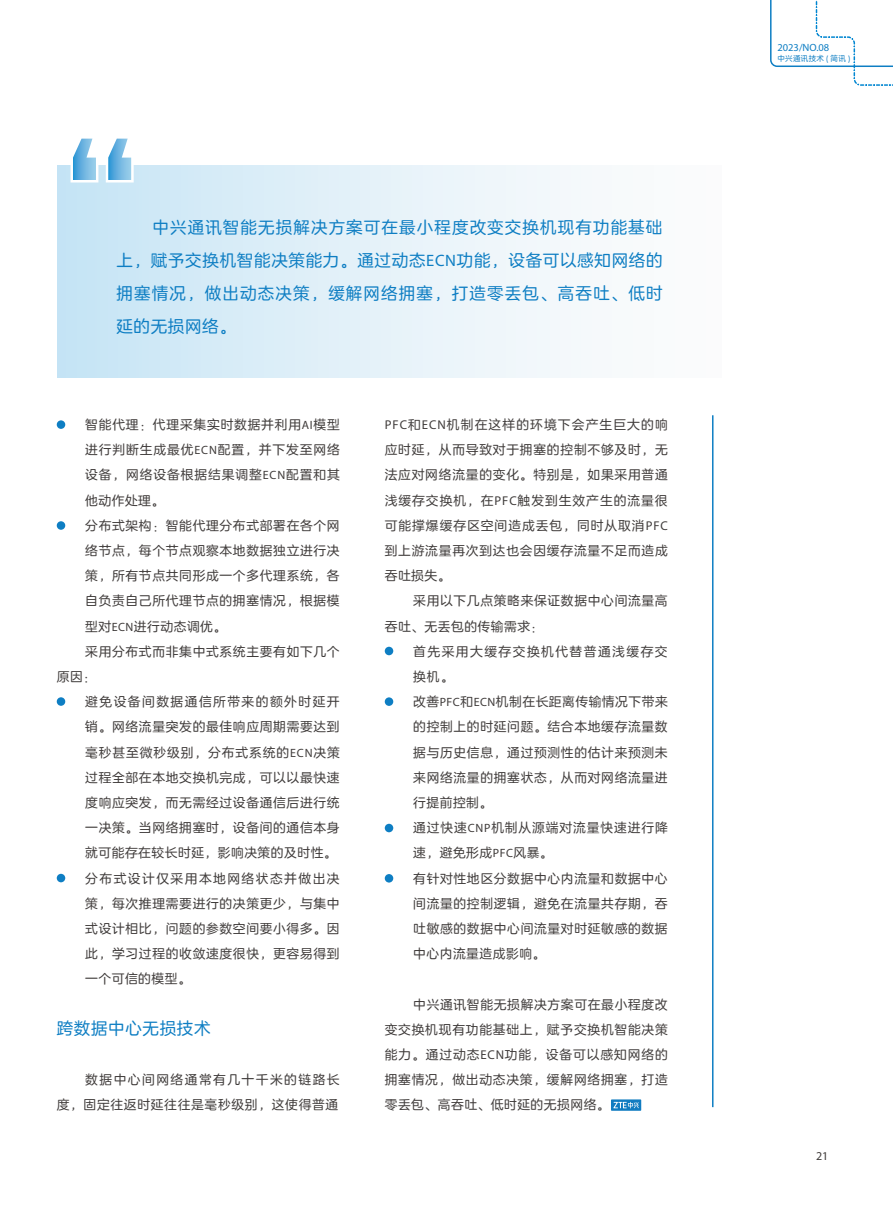
<style>
.page{position:relative;width:893px;height:1212px;background:#fff}
.page>*{position:absolute;margin:0;border:0;box-sizing:border-box;transform-origin:0 0}
.t1{font:16.5px/33px "FZLANTY JW GB1 0";letter-spacing:.045em;color:#0e7ec3;text-align:justify}
.t2{font:12.75px/25.2px "FZLANTY JW GB1 0";letter-spacing:.055em;color:#3f3b3a;text-align:justify}
.t3{font:12.75px/25.2px "FZLANTY JW GB1 0";letter-spacing:.115em;color:#3f3b3a;text-align:right}
.t4{font:12px "Myriad Pro";color:#3f3b3a}
.t5{font:10.5px "Myriad Pro";color:#0e7ec3}
.t6{font:7.5px "FZLANTY JW GB1 0";letter-spacing:.04em;color:#0e7ec3}
.s1{font-family:"Myriad Pro"}
.s2{font-family:"Myriad Pro";font-size:12px}
</style>
<div class="page">
<svg style="left:611px;top:1099px;width:30px;height:12px"></svg>
<svg style="left:613px;top:1102px;width:26px;height:6px"></svg>
<div style="left:58px;top:166px;width:663px;height:211px;background:linear-gradient(to right,#c8e5f5,#fffefd)"></div>
<svg style="left:71px;top:138px;width:27px;height:44px"></svg>
<svg style="left:106px;top:138px;width:28px;height:44px"></svg>
<svg style="left:770px;top:0;width:123px;height:86px"></svg>
<hr style="left:712px;top:415px;width:1px;height:692px;background:#0e7ec3">
<div style="left:57px;top:420px;width:8px;height:9px;background:#0e7ec3;border-radius:50%"></div>
<div style="left:57px;top:521px;width:8px;height:9px;background:#0e7ec3;border-radius:50%"></div>
<div style="left:57px;top:697px;width:8px;height:9px;background:#0e7ec3;border-radius:50%"></div>
<div style="left:385px;top:647px;width:8px;height:8px;background:#0e7ec3;border-radius:50%"></div>
<div style="left:385px;top:697px;width:8px;height:9px;background:#0e7ec3;border-radius:50%"></div>
<div style="left:385px;top:824px;width:8px;height:8px;background:#0e7ec3;border-radius:50%"></div>
<div style="left:385px;top:874px;width:8px;height:8px;background:#0e7ec3;border-radius:50%"></div>
<div style="left:57px;top:874px;width:8px;height:8px;background:#0e7ec3;border-radius:50%"></div>
<p class="t1" style="left:116px;top:211px;width:548px;text-indent:36px">中兴通讯智能无损解决方案可在最小程度改变交换机现有功能基础上，赋予交换机智能决策能力。通过动态<span class="s1">ECN</span>功能，设备可以感知网络的拥塞情况，做出动态决策，缓解网络拥塞，打造零丢包、高吞吐、低时延的无损网络。</p>
<p class="t2" style="left:85px;top:412px;width:256px">智能代理：代理采集实时数据并利用<span class="s2">AI</span>模型</p>
<p class="t2" style="left:85px;top:437px;width:256px">进行判断生成最优<span class="s2">ECN</span>配置，并下发至网络</p>
<p class="t2" style="left:85px;top:463px;width:256px">设备，网络设备根据结果调整<span class="s2">ECN</span>配置和其</p>
<p class="t2" style="left:85px;top:488px;width:81px">他动作处理。</p>
<p class="t2" style="left:85px;top:513px;width:256px">分布式架构：智能代理分布式部署在各个网</p>
<p class="t2" style="left:85px;top:538px;width:256px">络节点，每个节点观察本地数据独立进行决</p>
<p class="t2" style="left:85px;top:563px;width:256px">策，所有节点共同形成一个多代理系统，各</p>
<p class="t2" style="left:85px;top:589px;width:256px">自负责自己所代理节点的拥塞情况，根据模</p>
<p class="t2" style="left:85px;top:614px;width:143px">型对<span class="s2">ECN</span>进行动态调优。</p>
<p class="t2" style="left:85px;top:639px;width:256px">采用分布式而非集中式系统主要有如下几个</p>
<p class="t2" style="left:57px;top:664px;width:41px">原因：</p>
<p class="t3" style="left:85px;top:689px;width:256px">避免设备间数据通信所带来的额外时延开</p>
<p class="t2" style="left:85px;top:715px;width:256px">销。网络流量突发的最佳响应周期需要达到</p>
<p class="t2" style="left:85px;top:740px;width:256px">毫秒甚至微秒级别，分布式系统的<span class="s2">ECN</span>决策</p>
<p class="t2" style="left:85px;top:765px;width:256px">过程全部在本地交换机完成，可以以最快速</p>
<p class="t2" style="left:85px;top:790px;width:256px">度响应突发，而无需经过设备通信后进行统</p>
<p class="t2" style="left:85px;top:815px;width:256px">一决策。当网络拥塞时，设备间的通信本身</p>
<p class="t2" style="left:85px;top:841px;width:253px">就可能存在较长时延，影响决策的及时性。</p>
<p class="t3" style="left:85px;top:866px;width:256px">分布式设计仅采用本地网络状态并做出决</p>
<p class="t2" style="left:85px;top:891px;width:256px">策，每次推理需要进行的决策更少，与集中</p>
<p class="t2" style="left:85px;top:916px;width:256px">式设计相比，问题的参数空间要小得多。因</p>
<p class="t2" style="left:85px;top:941px;width:256px">此，学习过程的收敛速度很快，更容易得到</p>
<p class="t2" style="left:85px;top:967px;width:107px">一个可信的模型。</p>
<p class="t1" style="left:57px;top:1012px;width:155px">跨数据中心无损技术</p>
<p class="t3" style="left:57px;top:1067px;width:284px">数据中心间网络通常有几十千米的链路长<br>度，固定往返时延往往是毫秒级别，这使得普通</p>
<p class="t2" style="left:385px;top:412px;width:285px"><span class="s1">PFC</span>和<span class="s1">ECN</span>机制在这样的环境下会产生巨大的响应时延，从而导致对于拥塞的控制不够及时，无法应对网络流量的变化。特别是，如果采用普通浅缓存交换机，在<span class="s1">PFC</span>触发到生效产生的流量很可能撑爆缓存区空间造成丢包，同时从取消<span class="s1">PFC</span>到上游流量再次到达也会因缓存流量不足而造成吞吐损失。</p>
<p class="t2" style="left:385px;top:589px;width:284px;text-indent:28px">采用以下几点策略来保证数据中心间流量高吞吐、无丢包的传输需求：</p>
<p class="t2" style="left:413px;top:639px;width:256px;text-align:left">首先采用大缓存交换机代替普通浅缓存交换机。<br>改善<span class="s2">PFC</span>和<span class="s2">ECN</span>机制在长距离传输情况下带来的控制上的时延问题。结合本地缓存流量数据与历史信息，通过预测性的估计来预测未来网络流量的拥塞状态，从而对网络流量进行提前控制。<br>通过快速<span class="s2">CNP</span>机制从源端对流量快速进行降速，避免形成<span class="s2">PFC</span>风暴。<br>有针对性地区分数据中心内流量和数据中心间流量的控制逻辑，避免在流量共存期，吞吐敏感的数据中心间流量对时延敏感的数据中心内流量造成影响。</p>
<p class="t2" style="left:385px;top:992px;width:285px;text-indent:28px">中兴通讯智能无损解决方案可在最小程度改变交换机现有功能基础上，赋予交换机智能决策能力。通过动态<span class="s1">ECN</span>功能，设备可以感知网络的拥塞情况，做出动态决策，缓解网络拥塞，打造零丢包、高吞吐、低时延的无损网络。</p>
<p class="t5" style="left:777px;top:41px;width:53px">2023/NO.08</p>
<p class="t6" style="left:777px;top:54px;width:74px">中兴通讯技术 ( 简讯 )</p>
<p class="t4" style="left:816px;top:1148px;width:13px">21</p>
</div>
